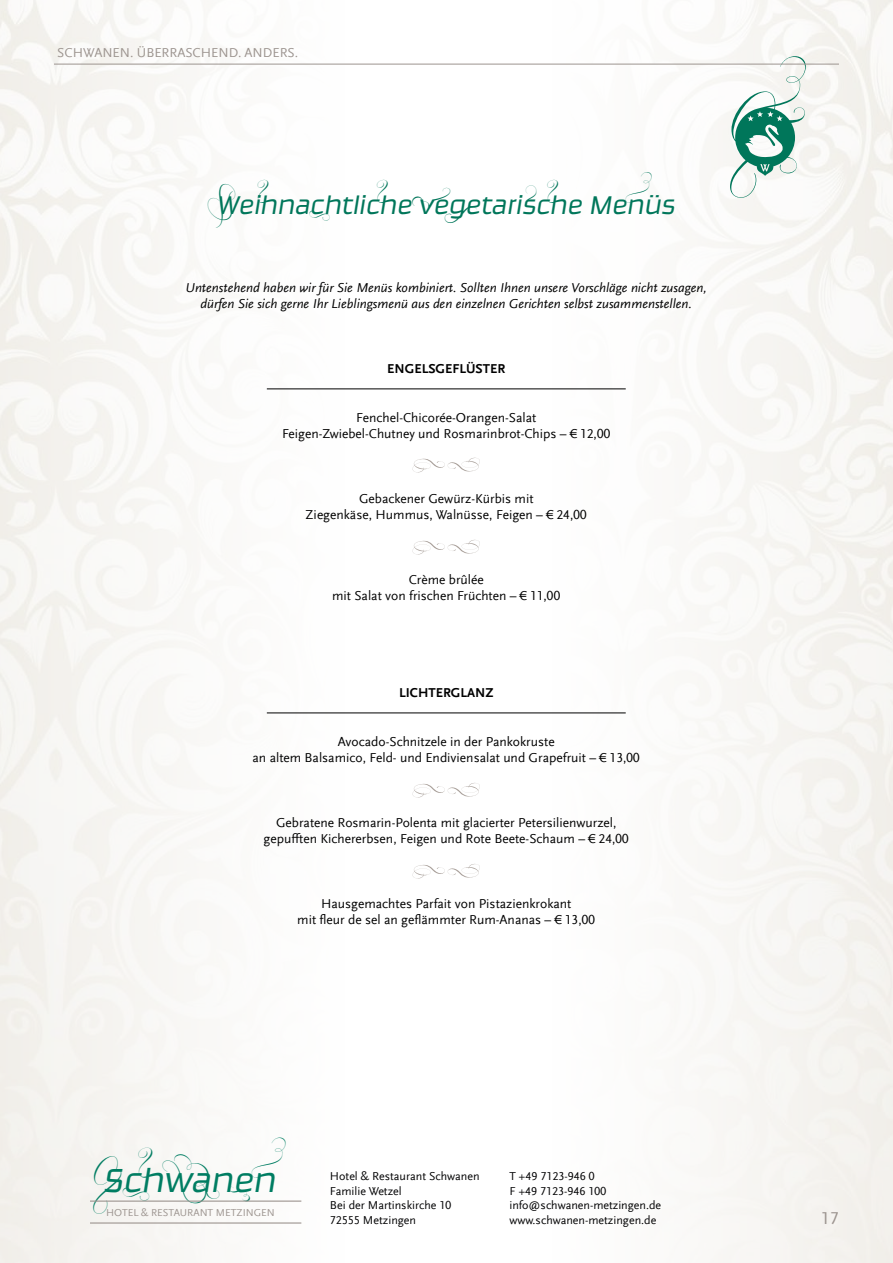
<style>
.page{position:relative;width:893px;height:1263px;background:#fff}
.page>*{position:absolute;margin:0;border:0;box-sizing:border-box;transform-origin:0 0}
.t1{font:italic 300 39px "Ginger Pro";color:#007d62}
.t2{font:italic 300 30px "Ginger Pro";color:#00765a}
.t3{font:18px "Scala Sans Offc";color:#9c948f}
.t4{font:13.5px/16.2px "Scala Sans Offc";color:#000;text-align:center}
.t5{font:italic 13.5px/16.2px "Scala Sans Offc";color:#000;text-align:center}
.t6{font:13.5px "Scala Sans Offc";color:#9c948f}
.t7{font:700 13.5px "Scala Sans Offc";color:#000}
.t8{font:12px/14.4px "Scala Sans Offc";color:#020203}
.t9{font:10.5px "Scala Sans Offc";color:#9c948f}
</style>
<div class="page">
<svg style="left:730px;top:56px;width:76px;height:142px"></svg>
<hr style="left:54px;top:64px;width:785px;height:1px;background:#9c948f">
<hr style="left:90px;top:1200px;width:211px;height:2px;background:#9c948f">
<hr style="left:90px;top:1222px;width:211px;height:1px;background:#9c948f">
<hr style="left:267px;top:388px;width:359px;height:1px;background:#000">
<svg style="left:412px;top:457px;width:68px;height:16px"></svg>
<svg style="left:412px;top:540px;width:68px;height:15px"></svg>
<hr style="left:267px;top:712px;width:359px;height:1px;background:#000">
<svg style="left:412px;top:783px;width:68px;height:15px"></svg>
<svg style="left:412px;top:864px;width:68px;height:15px"></svg>
<p class="t6" style="left:57px;top:46px;width:242px">SCHWANEN. ÜBERRASCHEND. ANDERS.</p>
<h2 class="t2" style="left:217px;top:186px;width:460px">Weihnachtliche vegetarische Menüs</h2>
<p class="t5" style="left:186px;top:280px;width:523px">Untenstehend haben wir für Sie Menüs kombiniert. Sollten Ihnen unsere Vorschläge nicht zusagen, dürfen Sie sich gerne Ihr Lieblingsmenü aus den einzelnen Gerichten selbst zusammenstellen.</p>
<p class="t7" style="left:387px;top:361px;width:119px">ENGELSGEFLÜSTER</p>
<p class="t4" style="left:282px;top:409px;width:330px">Fenchel-Chicorée-Orangen-Salat<br>Feigen-Zwiebel-Chutney und Rosmarinbrot-Chips – € 12,00</p>
<p class="t4" style="left:306px;top:490px;width:283px">Gebackener Gewürz-Kürbis mit<br>Ziegenkäse, Hummus, Walnüsse, Feigen – € 24,00</p>
<p class="t4" style="left:332px;top:571px;width:230px">Crème brûlée<br>mit Salat von frischen Früchten – € 11,00</p>
<p class="t7" style="left:399px;top:685px;width:96px">LICHTERGLANZ</p>
<p class="t4" style="left:253px;top:733px;width:389px">Avocado-Schnitzele in der Pankokruste<br>an altem Balsamico, Feld- und Endiviensalat und Grapefruit – € 13,00</p>
<p class="t4" style="left:264px;top:814px;width:367px">Gebratene Rosmarin-Polenta mit glacierter Petersilienwurzel, gepufften Kichererbsen, Feigen und Rote Beete-Schaum – € 24,00</p>
<p class="t4" style="left:297px;top:895px;width:299px">Hausgemachtes Parfait von Pistazienkrokant<br>mit fleur de sel an geflämmter Rum-Ananas – € 13,00</p>
<h1 class="t1" style="left:104px;top:1156px;width:174px">Schwanen</h1>
<p class="t9" style="left:106px;top:1206px;width:170px">HOTEL &amp; RESTAURANT METZINGEN</p>
<p class="t8" style="left:330px;top:1169px;width:151px">Hotel &amp; Restaurant Schwanen<br>Familie Wetzel<br>Bei der Martinskirche 10<br>72555 Metzingen</p>
<p class="t8" style="left:509px;top:1169px;width:153px">T +49 7123-946 0<br>F +49 7123-946 100 info@schwanen-metzingen.de www.schwanen-metzingen.de</p>
<h3 class="t3" style="left:821px;top:1208px;width:19px">17</h3>
</div>
